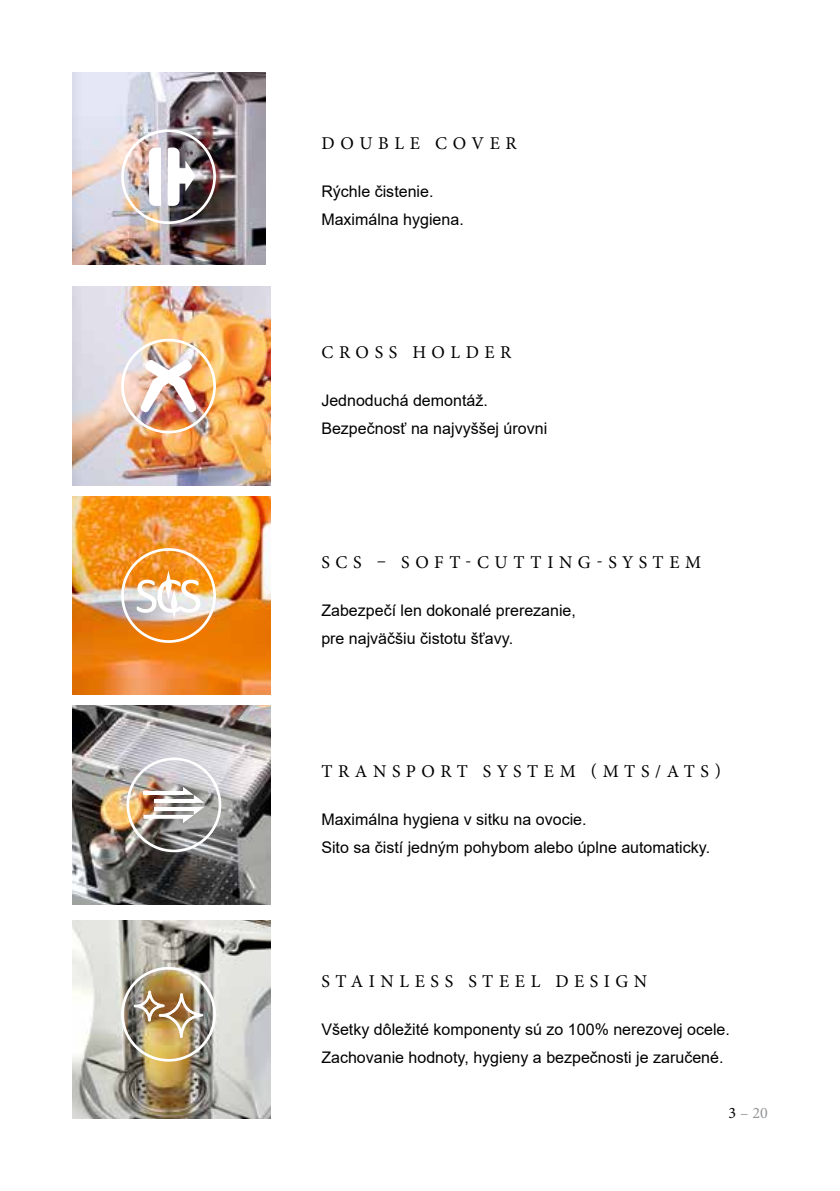
<style>
.page{position:relative;width:840px;height:1191px;background:#fff}
.page>*{position:absolute;margin:0;border:0;box-sizing:border-box;transform-origin:0 0}
.t1{font:18px "Minion Pro";letter-spacing:.31em;color:#000}
.t2{font:16px/28px "Arial";color:#000}
.t3{font:16px "Minion Pro";color:#939598}
.s1{color:#000}
</style>
<div class="page">
<img style="left:72px;top:496px;width:198px;height:198px">
<img style="left:72px;top:72px;width:193px;height:193px">
<img style="left:72px;top:920px;width:198px;height:199px">
<img style="left:72px;top:287px;width:198px;height:198px">
<img style="left:72px;top:705px;width:198px;height:199px">
<div style="left:121px;top:548px;width:95px;height:95px;border:3px solid #fff;border-radius:50%"></div>
<svg style="left:137px;top:570px;width:63px;height:49px"></svg>
<svg style="left:149px;top:148px;width:12px;height:58px"></svg>
<svg style="left:167px;top:148px;width:28px;height:58px"></svg>
<div style="left:121px;top:129px;width:95px;height:95px;border:3px solid #fff;border-radius:50%"></div>
<div style="left:126px;top:757px;width:95px;height:95px;border:3px solid #fff;border-radius:50%"></div>
<svg style="left:143px;top:787px;width:61px;height:36px"></svg>
<div style="left:121px;top:967px;width:95px;height:94px;border:3px solid #fff;border-radius:50%"></div>
<img style="left:134px;top:977px;width:69px;height:89px">
<div style="left:121px;top:339px;width:95px;height:94px;border:3px solid #fff;border-radius:50%"></div>
<img style="left:140px;top:359px;width:57px;height:54px">
<p class="t1" style="left:321px;top:131px;width:197px">DOUBLE COVER</p>
<p class="t2" style="left:321px;top:177px;width:144px">Rýchle čistenie.<br>Maximálna hygiena.</p>
<p class="t1" style="left:321px;top:340px;width:191px">CROSS HOLDER</p>
<p class="t2" style="left:321px;top:387px;width:227px">Jednoduchá demontáž.<br>Bezpečnosť na najvyššej úrovni</p>
<p class="t1" style="left:321px;top:550px;width:381px">SCS – SOFT-CUTTING-SYSTEM</p>
<p class="t2" style="left:321px;top:596px;width:256px">Zabezpečí len dokonalé prerezanie, pre najväčšiu čistotu šťavy.</p>
<p class="t1" style="left:321px;top:759px;width:401px">TRANSPORT SYSTEM (MTS/ATS)</p>
<p class="t2" style="left:321px;top:805px;width:390px">Maximálna hygiena v sitku na ovocie.<br>Sito sa čistí jedným pohybom alebo úplne automaticky.</p>
<p class="t1" style="left:321px;top:968px;width:327px">STAINLESS STEEL DESIGN</p>
<p class="t2" style="left:321px;top:1014px;width:410px">Všetky dôležité komponenty sú zo 100% nerezovej ocele.<br>Zachovanie hodnoty, hygieny a bezpečnosti je zaručené.</p>
<p class="t3" style="left:728px;top:1102px;width:41px"><span class="s1">3</span> – 20</p>
</div>
